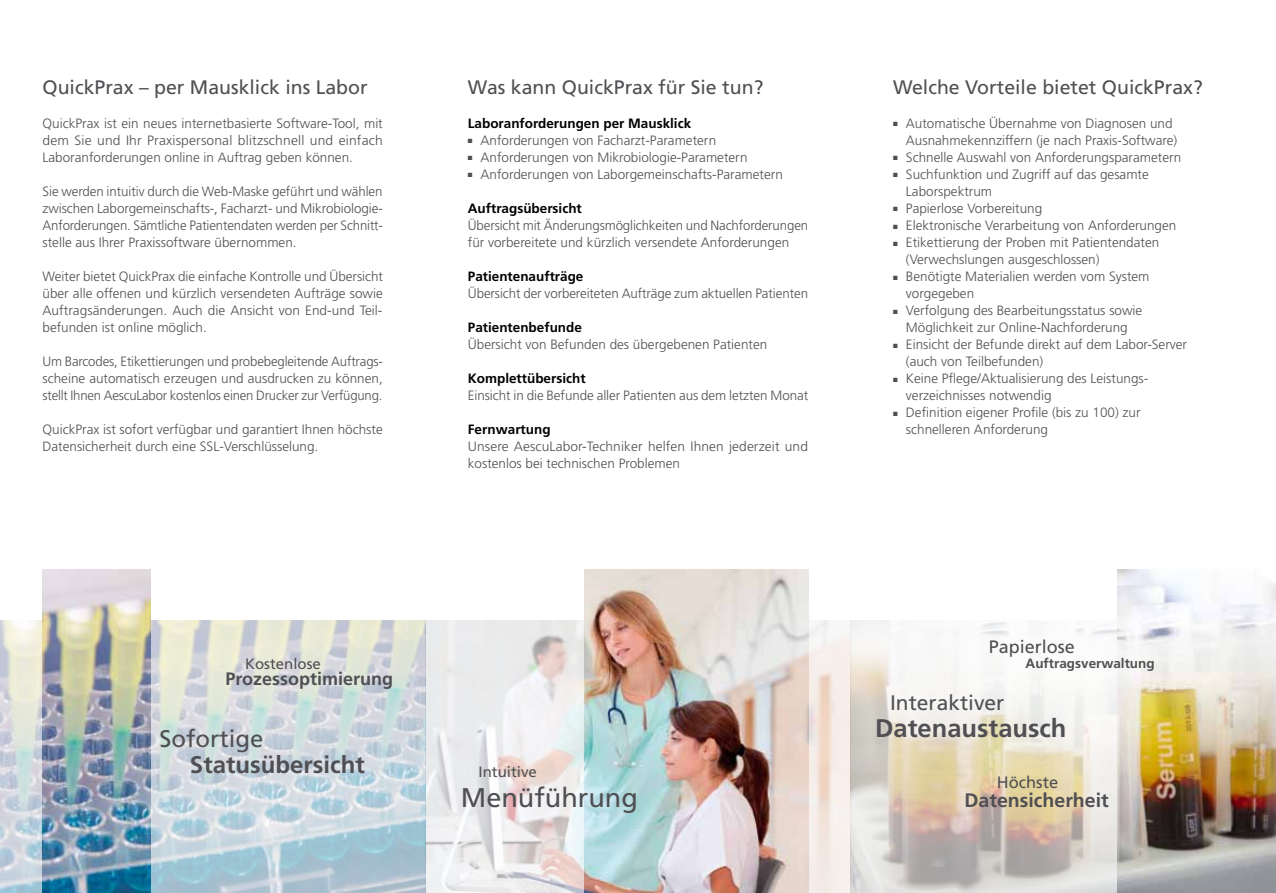
<style>
.page{position:relative;width:1276px;height:893px;background:#fff}
.page>*{position:absolute;margin:0;border:0;box-sizing:border-box;transform-origin:0 0}
.t1{font:27px "Frutiger LT Std";color:#504f53}
.t2{font:700 25.5px "Frutiger LT Std";color:#504f53}
.t3{font:700 24px "Frutiger LT Std";color:#504f53}
.t4{font:24px "Frutiger LT Std";color:#504f53}
.t5{font:21px "Frutiger LT Std";color:#504f53}
.t6{font:19.5px "Frutiger LT Std";color:#504f53}
.t7{font:700 19.5px "Frutiger LT Std";color:#504f53}
.t8{font:700 18px "Frutiger LT Std";color:#504f53}
.t9{font:18px "Frutiger LT Std";color:#504f53}
.t10{font:16.5px "Frutiger LT Std";color:#504f53}
.t11{font:15px "Frutiger LT Std";color:#504f53}
.t12{font:300 13.5px/17px "Frutiger LT Std";color:#504f53}
.t13{font:700 13.5px "Frutiger LT Std";color:#000}
.t14{font:700 13.5px "Frutiger LT Std";color:#504f53}
</style>
<div class="page">
<img style="left:0;top:621px;width:1117px;height:272px">
<img style="left:584px;top:570px;width:224px;height:323px">
<img style="left:1117px;top:570px;width:159px;height:323px">
<img style="left:43px;top:570px;width:107px;height:323px">
<h3 class="t6" style="left:43px;top:75px;width:327px">QuickPrax – per Mausklick ins Labor</h3>
<p class="t12" style="left:43px;top:115px;width:342px;text-align:justify">QuickPrax ist ein neues internetbasierte Software-Tool, mit dem Sie und Ihr Praxispersonal blitzschnell und einfach Laboranforderungen online in Auftrag geben können.</p>
<p class="t12" style="left:43px;top:183px;width:342px;text-align:justify">Sie werden intuitiv durch die Web-Maske geführt und wählen zwischen Laborgemeinschafts-, Facharzt- und Mikrobiologie-Anforderungen. Sämtliche Patientendaten werden per Schnitt&shy;stelle aus Ihrer Praxissoftware übernommen.</p>
<p class="t12" style="left:43px;top:268px;width:342px;text-align:justify">Weiter bietet QuickPrax die einfache Kontrolle und Übersicht über alle offenen und kürzlich versendeten Aufträge sowie Auftragsänderungen. Auch die Ansicht von End-und Teil&shy;befunden ist online möglich.</p>
<p class="t12" style="left:43px;top:353px;width:342px;text-align:justify">Um Barcodes, Etikettierungen und probebegleitende Auftrags&shy;scheine automatisch erzeugen und ausdrucken zu können, stellt Ihnen AescuLabor kostenlos einen Drucker zur Verfügung.</p>
<p class="t12" style="left:43px;top:421px;width:342px">QuickPrax ist sofort verfügbar und garantiert Ihnen höchste<br>Datensicherheit durch eine SSL-Verschlüsselung.</p>
<p class="t11" style="left:245px;top:655px;width:77px">Kostenlose</p>
<h3 class="t8" style="left:225px;top:668px;width:169px">Prozessoptimierung</h3>
<h3 class="t4" style="left:159px;top:724px;width:106px">Sofortige</h3>
<h3 class="t6" style="left:468px;top:75px;width:297px">Was kann QuickPrax für Sie tun?</h3>
<p class="t13" style="left:468px;top:115px;width:225px">Laboranforderungen per Mausklick</p>
<p class="t12" style="left:468px;top:132px;width:250px">■ Anforderungen von Facharzt-Parametern</p>
<p class="t12" style="left:468px;top:149px;width:281px">■ Anforderungen von Mikrobiologie-Parametern</p>
<p class="t12" style="left:468px;top:166px;width:317px">■ Anforderungen von Laborgemeinschafts-Parametern</p>
<p class="t13" style="left:468px;top:200px;width:115px">Auftragsübersicht</p>
<p class="t12" style="left:468px;top:217px;width:342px">Übersicht mit Änderungsmöglichkeiten und Nachforderungen für vorbereitete und kürzlich versendete Anforderungen</p>
<p class="t13" style="left:468px;top:268px;width:117px">Patientenaufträge</p>
<p class="t12" style="left:468px;top:285px;width:342px">Übersicht der vorbereiteten Aufträge zum aktuellen Patienten</p>
<p class="t13" style="left:468px;top:319px;width:116px">Patientenbefunde</p>
<p class="t12" style="left:468px;top:336px;width:301px">Übersicht von Befunden des übergebenen Patienten</p>
<p class="t13" style="left:468px;top:370px;width:119px">Komplettübersicht</p>
<p class="t12" style="left:468px;top:387px;width:342px">Einsicht in die Befunde aller Patienten aus dem letzten Monat</p>
<p class="t13" style="left:468px;top:421px;width:84px">Fernwartung</p>
<p class="t12" style="left:468px;top:438px;width:342px">Unsere AescuLabor-Techniker helfen Ihnen jederzeit und kostenlos bei technischen Problemen</p>
<h3 class="t3" style="left:190px;top:750px;width:176px">Statusübersicht</h3>
<p class="t11" style="left:478px;top:763px;width:60px">Intuitive</p>
<h1 class="t1" style="left:461px;top:782px;width:178px">Menüführung</h1>
<h3 class="t6" style="left:893px;top:75px;width:311px">Welche Vorteile bietet QuickPrax?</h3>
<p class="t12" style="left:906px;top:115px;width:273px;text-indent:-13px">■ Automatische Übernahme von Diagnosen und<br>Ausnahmekennziffern (je nach Praxis-Software)</p>
<p class="t12" style="left:893px;top:149px;width:290px">■ Schnelle Auswahl von Anforderungsparametern</p>
<p class="t12" style="left:906px;top:166px;width:244px;text-indent:-13px">■ Suchfunktion und Zugriff auf das gesamte<br>Laborspektrum</p>
<p class="t12" style="left:893px;top:200px;width:151px">■ Papierlose Vorbereitung</p>
<p class="t12" style="left:893px;top:217px;width:285px">■ Elektronische Verarbeitung von Anforderungen</p>
<p class="t12" style="left:906px;top:234px;width:255px;text-indent:-13px">■ Etikettierung der Proben mit Patientendaten (Verwechslungen ausgeschlossen)</p>
<p class="t12" style="left:906px;top:268px;width:245px;text-indent:-13px">■ Benötigte Materialien werden vom System vorgegeben</p>
<p class="t12" style="left:893px;top:302px;width:251px;text-align:center">■ Verfolgung des Bearbeitungsstatus sowie<br>Möglichkeit zur Online-Nachforderung</p>
<p class="t12" style="left:906px;top:336px;width:283px;text-indent:-13px">■ Einsicht der Befunde direkt auf dem Labor-Server (auch von Teilbefunden)</p>
<p class="t12" style="left:906px;top:370px;width:244px;text-indent:-13px">■ Keine Pflege/Aktualisierung des Leistungs&shy;verzeichnisses notwendig</p>
<p class="t12" style="left:906px;top:404px;width:236px;text-indent:-13px">■ Definition eigener Profile (bis zu 100) zur schnelleren Anforderung</p>
<h3 class="t9" style="left:989px;top:636px;width:88px">Papierlose</h3>
<p class="t14" style="left:1025px;top:656px;width:131px">Auftragsverwaltung</p>
<h3 class="t5" style="left:890px;top:690px;width:116px">Interaktiver</h3>
<h2 class="t2" style="left:875px;top:713px;width:193px">Datenaustausch</h2>
<p class="t10" style="left:997px;top:772px;width:63px">Höchste</p>
<h3 class="t7" style="left:964px;top:789px;width:146px">Datensicherheit</h3>
</div>
